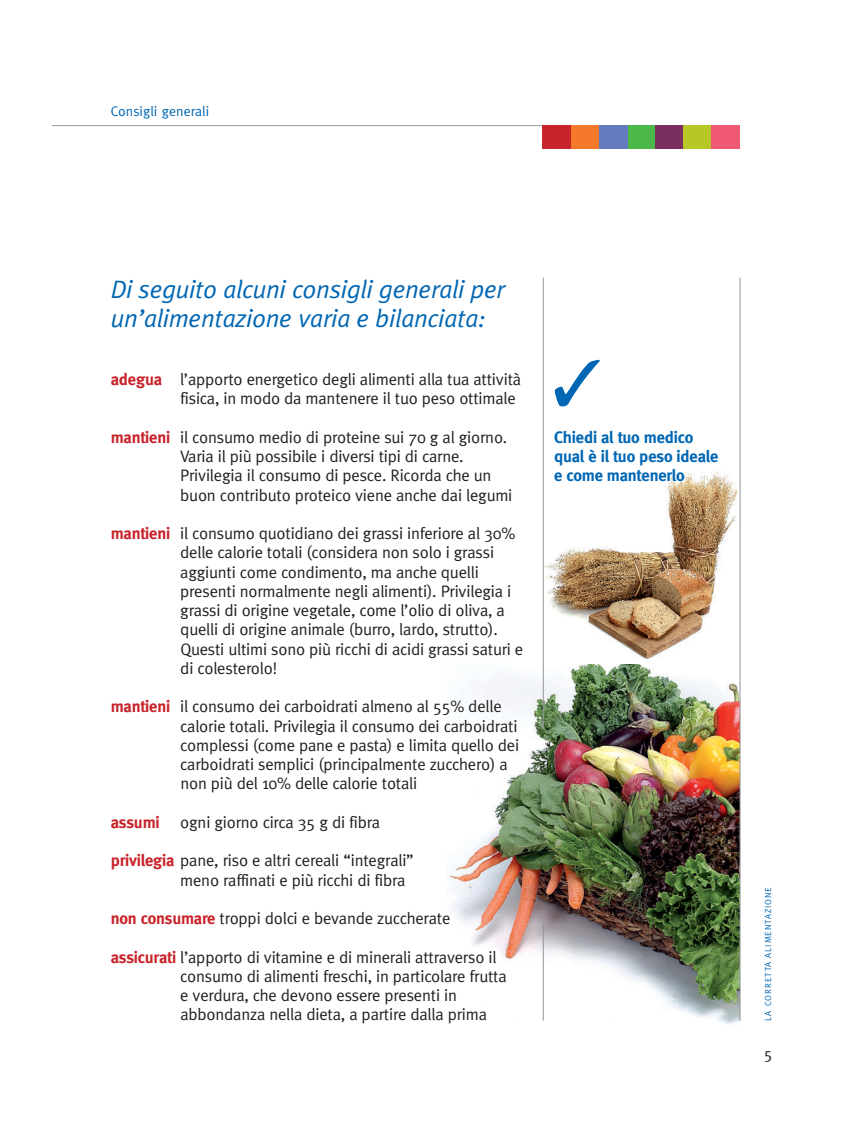
<style>
.page{position:relative;width:850px;height:1147px;background:#fff}
.page>*{position:absolute;margin:0;border:0;box-sizing:border-box;transform-origin:0 0}
.t1{font:italic 25.38px/29.4px "Meta";letter-spacing:-.01em;color:#0166b3}
.t2{font:16.62px/19.2px "Meta";letter-spacing:-.01em;color:#231f20}
.t3{font:700 16.62px/19.2px "Meta";letter-spacing:-.01em;color:#0166b3}
.t4{font:15.75px "Meta";color:#231f20}
.t5{font:14px "Meta";color:#0166b3}
.t6{font:8.75px "Meta";letter-spacing:.105em;color:#0166b3}
.s1{font-weight:700;color:#c8242b}
</style>
<div class="page">
<img style="left:447px;top:654px;width:292px;height:371px">
<div style="left:523px;top:471px;width:233px;height:192px;background:#fff"></div>
<img style="left:543px;top:471px;width:193px;height:192px">
<hr style="left:739px;top:278px;width:1px;height:742px;background:#939598">
<hr style="left:542px;top:278px;width:1px;height:450px;background:#939598">
<hr style="left:542px;top:922px;width:1px;height:98px;background:#939598">
<hr style="left:52px;top:125px;width:687px;height:1px;background:#939598">
<div style="left:627px;top:126px;width:28px;height:23px;background:#4cb848"></div>
<div style="left:655px;top:126px;width:28px;height:23px;background:#7a2f5e"></div>
<div style="left:570px;top:126px;width:28px;height:23px;background:#f4792a"></div>
<div style="left:598px;top:126px;width:29px;height:23px;background:#647bbd"></div>
<div style="left:542px;top:126px;width:28px;height:23px;background:#c8242b"></div>
<div style="left:683px;top:126px;width:28px;height:23px;background:#b6c726"></div>
<div style="left:711px;top:126px;width:28px;height:23px;background:#f05972"></div>
<p class="t5" style="left:111px;top:102px;width:100px">Consigli generali</p>
<h1 class="t1" style="left:111px;top:274px;width:395px">Di seguito alcuni consigli generali per un’alimentazione varia e bilanciata:</h1>
<p class="t2" style="left:180px;top:370px;width:342px;text-indent:-69px"><span class="s1">adegua</span> l’apporto energetico degli alimenti alla tua attività fisica, in modo da mantenere il tuo peso ottimale</p>
<p class="t2" style="left:180px;top:427px;width:333px;text-indent:-69px"><span class="s1">mantieni</span> il consumo medio di proteine sui 70 g al giorno.<br>Varia il più possibile i diversi tipi di carne.<br>Privilegia il consumo di pesce. Ricorda che un buon contributo proteico viene anche dai legumi</p>
<p class="t2" style="left:180px;top:524px;width:344px;text-indent:-69px"><span class="s1">mantieni</span> il consumo quotidiano dei grassi inferiore al 30% delle calorie totali (considera non solo i grassi aggiunti come condimento, ma anche quelli presenti normalmente negli alimenti). Privilegia i grassi di origine vegetale, come l’olio di oliva, a quelli di origine animale (burro, lardo, strutto).<br>Questi ultimi sono più ricchi di acidi grassi saturi e di colesterolo!</p>
<p class="t2" style="left:180px;top:697px;width:340px;text-indent:-69px"><span class="s1">mantieni</span> il consumo dei carboidrati almeno al 55% delle calorie totali. Privilegia il consumo dei carboidrati complessi (come pane e pasta) e limita quello dei carboidrati semplici (principalmente zucchero) a non più del 10% delle calorie totali</p>
<p class="t2" style="left:111px;top:812px;width:271px"><span class="s1">assumi</span> ogni giorno circa 35 g di fibra</p>
<p class="t2" style="left:180px;top:851px;width:235px;text-indent:-69px"><span class="s1">privilegia</span> pane, riso e altri cereali “integrali” meno raffinati e più ricchi di fibra</p>
<p class="t2" style="left:111px;top:909px;width:341px"><span class="s1">non consumare</span> troppi dolci e bevande zuccherate</p>
<p class="t2" style="left:180px;top:947px;width:328px;text-indent:-69px"><span class="s1">assicurati</span> l’apporto di vitamine e di minerali attraverso il consumo di alimenti freschi, in particolare frutta e verdura, che devono essere presenti in abbondanza nella dieta, a partire dalla prima</p>
<p class="t3" style="left:554px;top:427px;width:166px">Chiedi al tuo medico qual è il tuo peso ideale e come mantenerlo</p>
<p class="t6" style="left:762px;top:1020px;width:135px;rotate:-90deg">LA CORRETTA ALIMENTAZIONE</p>
<p class="t4" style="left:764px;top:1044px;width:10px">5</p>
</div>
